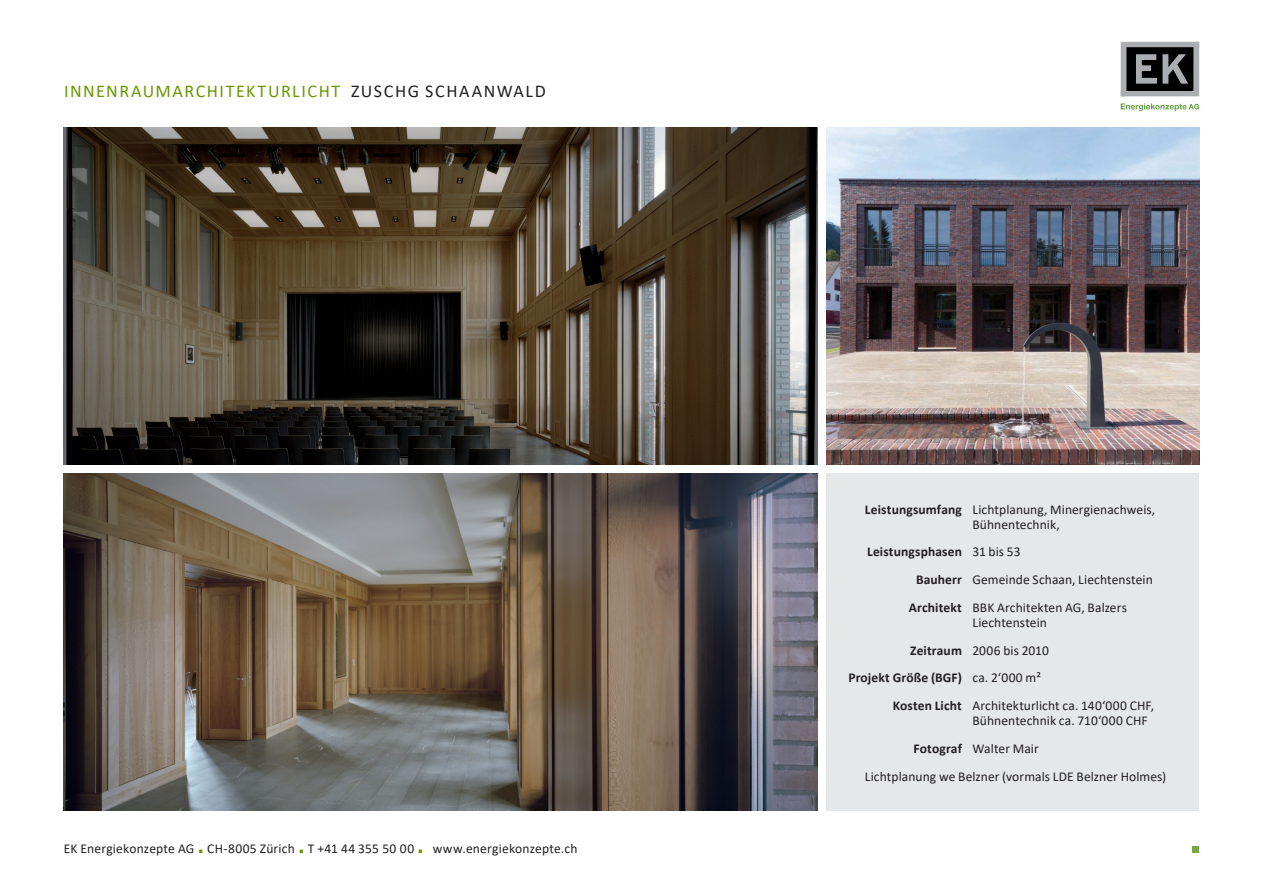
<style>
.page{position:relative;width:1263px;height:893px;background:#fff}
.page>*{position:absolute;margin:0;border:0;box-sizing:border-box;transform-origin:0 0}
.Titel_1{font:18px "Calibri";letter-spacing:.085em;color:#690}
.Fliesstext{font:13.5px/15px "Calibri";letter-spacing:.005em;color:#231f20}
.Fliesstext-2{font:700 13.5px "Calibri";letter-spacing:.01em;color:#231f20}
.s1{color:#231f20}
.s2{font-family:"Arial";font-weight:700;font-size:24px;color:#690}
.s3{font-weight:700}
.s4{font-weight:400}
</style>
<div class="page">
<svg style="left:1121px;top:103px;width:78px;height:8px"></svg>
<svg style="left:1121px;top:42px;width:78px;height:54px;background:#545557"></svg>
<div style="left:1192px;top:846px;width:7px;height:7px;background:#75a743"></div>
<img style="left:826px;top:128px;width:373px;height:337px">
<img style="left:64px;top:128px;width:754px;height:337px">
<img style="left:64px;top:473px;width:754px;height:338px">
<div style="left:826px;top:473px;width:373px;height:338px;background:#e6e7e9"></div>
<p class="Titel_1" style="left:64px;top:78px;width:483px">INNENRAUMARCHITEKTURLICHT <span class="s1">ZUSCHG SCHAANWALD</span></p>
<p class="Fliesstext" style="left:64px;top:840px;width:515px">EK Energiekonzepte AG <span class="s2">.</span> CH-8005 Zürich <span class="s2">.</span> T +41 44 355 50 00 <span class="s2">.</span> www.energiekonzepte.ch</p>
<p class="Fliesstext" style="left:972px;top:501px;width:184px;text-indent:-107px"><span class="s3">Leistungsumfang</span> Lichtplanung, Minergienachweis,<br>Bühnentechnik,</p>
<p class="Fliesstext-2" style="left:867px;top:542px;width:155px">Leistungsphasen <span class="s4">31 bis 53</span></p>
<p class="Fliesstext" style="left:916px;top:572px;width:238px"><span class="s3">Bauherr</span> Gemeinde Schaan, Liechtenstein</p>
<p class="Fliesstext" style="left:972px;top:600px;width:156px;text-indent:-64px"><span class="s3">Architekt</span> BBK Architekten AG, Balzers<br>Liechtenstein</p>
<p class="Fliesstext" style="left:910px;top:642px;width:140px"><span class="s3">Zeitraum</span> 2006 bis 2010</p>
<p class="Fliesstext-2" style="left:848px;top:668px;width:194px">Projekt Größe (BGF) <span class="s4">ca. 2‘000 m²</span></p>
<p class="Fliesstext" style="left:972px;top:698px;width:183px;text-indent:-80px"><span class="s3">Kosten Licht</span> Architekturlicht ca. 140‘000 CHF,<br>Bühnentechnik ca. 710‘000 CHF</p>
<p class="Fliesstext" style="left:913px;top:741px;width:127px"><span class="s3">Fotograf</span> Walter Mair</p>
<p class="Fliesstext" style="left:865px;top:768px;width:303px">Lichtplanung we Belzner (vormals LDE Belzner Holmes)</p>
</div>
